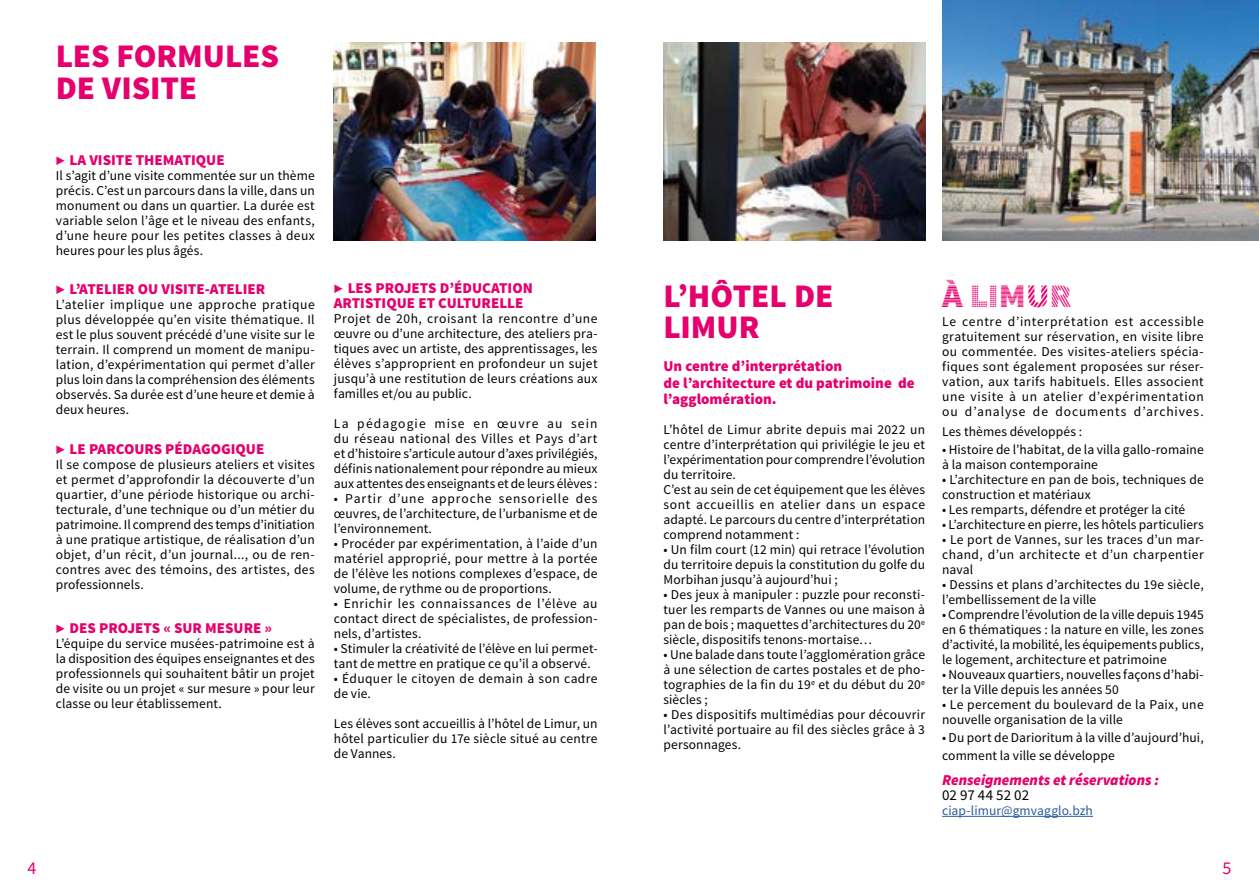
<style>
.page{position:relative;width:1259px;height:893px;background:#fff}
.page>*{position:absolute;margin:0;border:0;box-sizing:border-box;transform-origin:0 0}
.t1{font:900 33px/31.5px "Source Sans Pro";color:#e6006d}
.t2{font:900 33px "Source Sans Pro DISPLAYV2";color:#e6006d;scale:1.06 1}
.t3{font:18px "Source Sans Pro";color:#e6006d}
.t4{font:900 15px/16.5px "Source Sans Pro";color:#e6006d}
.t5{font:italic 900 15px "Source Sans Pro";color:#e6006d}
.t6{font:15px "Source Sans Pro";color:#000}
.t7{font:13.5px/15px "Source Sans Pro";letter-spacing:.01em;color:#000;text-align:justify}
.t8{font:13.5px "Source Sans Pro";letter-spacing:.005em;color:#275b9b}
</style>
<div class="page">
<img style="left:334px;top:42px;width:261px;height:199px">
<img style="left:664px;top:43px;width:261px;height:198px">
<img style="left:942px;top:0;width:317px;height:241px">
<hr style="left:942px;top:816px;width:151px;height:1px;background:#275b9b">
<h1 class="t1" style="left:56px;top:42px;width:225px">LES FORMULES<br>DE VISITE</h1>
<p class="t4" style="left:56px;top:152px;width:170px">▶ LA VISITE THEMATIQUE</p>
<p class="t7" style="left:56px;top:168px;width:260px">Il s’agit d’une visite commentée sur un thème précis. C’est un parcours dans la ville, dans un monument ou dans un quartier. La durée est variable selon l’âge et le niveau des enfants, d’une heure pour les petites classes à deux heures pour les plus âgés.</p>
<p class="t4" style="left:56px;top:281px;width:211px">▶ L’ATELIER OU VISITE-ATELIER</p>
<p class="t7" style="left:56px;top:297px;width:260px">L’atelier implique une approche pratique plus développée qu’en visite thématique. Il est le plus souvent précédé d’une visite sur le terrain. Il comprend un moment de manipu&shy;lation, d’expérimentation qui permet d’aller plus loin dans la compréhension des éléments observés. Sa durée est d’une heure et demie à deux heures.</p>
<p class="t4" style="left:56px;top:442px;width:210px">▶ LE PARCOURS PÉDAGOGIQUE</p>
<p class="t7" style="left:56px;top:457px;width:260px">Il se compose de plusieurs ateliers et visites et permet d’approfondir la découverte d’un quartier, d’une période historique ou archi&shy;tecturale, d’une technique ou d’un métier du patrimoine. Il comprend des temps d’initiation à une pratique artistique, de réalisation d’un objet, d’un récit, d’un journal..., ou de ren&shy;contres avec des témoins, des artistes, des professionnels.</p>
<p class="t4" style="left:56px;top:620px;width:218px">▶ DES PROJETS « SUR MESURE »</p>
<p class="t7" style="left:56px;top:636px;width:260px">L’équipe du service musées-patrimoine est à la disposition des équipes enseignantes et des professionnels qui souhaitent bâtir un projet de visite ou un projet « sur mesure » pour leur classe ou leur établissement.</p>
<p class="t4" style="left:334px;top:281px;width:200px;line-height:15px">▶ LES PROJETS D’ÉDUCATION<br>ARTISTIQUE ET CULTURELLE</p>
<p class="t7" style="left:334px;top:312px;width:265px">Projet de 20h, croisant la rencontre d’une œuvre ou d’une architecture, des ateliers pra&shy;tiques avec un artiste, des apprentissages, les élèves s’approprient en profondeur un sujet jusqu’à une restitution de leurs créations aux familles et/ou au public.</p>
<p class="t7" style="left:334px;top:417px;width:265px">La pédagogie mise en œuvre au sein du réseau national des Villes et Pays d’art et d’histoire s’articule autour d’axes privilégiés, définis nationalement pour répondre au mieux aux attentes des enseignants et de leurs élèves :</p>
<p class="t7" style="left:334px;top:492px;width:265px">• Partir d’une approche sensorielle des œuvres, de l’architecture, de l’urbanisme et de l’environnement.</p>
<p class="t7" style="left:334px;top:537px;width:265px">• Procéder par expérimentation, à l’aide d’un matériel approprié, pour mettre à la portée de l’élève les notions complexes d’espace, de volume, de rythme ou de proportions.</p>
<p class="t7" style="left:334px;top:597px;width:265px">• Enrichir les connaissances de l’élève au contact direct de spécialistes, de profession&shy;nels, d’artistes.</p>
<p class="t7" style="left:334px;top:642px;width:265px">• Stimuler la créativité de l’élève en lui permet&shy;tant de mettre en pratique ce qu’il a observé.</p>
<p class="t7" style="left:334px;top:672px;width:265px">• Éduquer le citoyen de demain à son cadre de vie.</p>
<p class="t7" style="left:334px;top:717px;width:265px">Les élèves sont accueillis à l’hôtel de Limur, un hôtel particulier du 17e siècle situé au centre de Vannes.</p>
<h1 class="t1" style="left:663px;top:282px;width:171px">L’HÔTEL DE<br>LIMUR</h1>
<p class="t4" style="left:663px;top:359px;width:253px">Un centre d’interprétation<br>de l’architecture et du patrimoine de l’agglomération.</p>
<p class="t7" style="left:663px;top:423px;width:263px;text-align:left">L’hôtel de Limur abrite depuis mai 2022 un centre d’interprétation qui privilégie le jeu et l’expérimentation pour comprendre l’évolution du territoire.<br>C’est au sein de cet équipement que les élèves sont accueillis en atelier dans un espace adapté. Le parcours du centre d’interprétation comprend notamment :</p>
<p class="t7" style="left:663px;top:543px;width:263px">• Un film court (12 min) qui retrace l’évolution du territoire depuis la constitution du golfe du Morbihan jusqu’à aujourd’hui ;</p>
<p class="t7" style="left:663px;top:588px;width:263px">• Des jeux à manipuler : puzzle pour reconsti&shy;tuer les remparts de Vannes ou une maison à pan de bois ; maquettes d’architectures du 20<sup>e </sup>siècle, dispositifs tenons-mortaise…</p>
<p class="t7" style="left:663px;top:648px;width:263px">• Une balade dans toute l’agglomération grâce à une sélection de cartes postales et de pho&shy;tographies de la fin du 19<sup>e</sup> et du début du 20<sup>e </sup>siècles ;</p>
<p class="t7" style="left:663px;top:708px;width:263px">• Des dispositifs multimédias pour découvrir l’activité portuaire au fil des siècles grâce à 3 personnages.</p>
<h1 class="t2" style="left:942px;top:279px;width:124px">À LIMUR</h1>
<p class="t7" style="left:942px;top:314px;width:263px">Le centre d’interprétation est accessible gratuitement sur réservation, en visite libre ou commentée. Des visites-ateliers spécia&shy;fiques sont également proposées sur réser&shy;vation, aux tarifs habituels. Elles associent une visite à un atelier d’expérimentation ou d’analyse de documents d’archives.</p>
<p class="t7" style="left:942px;top:424px;width:141px">Les thèmes développés :</p>
<p class="t7" style="left:942px;top:442px;width:263px">• Histoire de l’habitat, de la villa gallo-romaine à la maison contemporaine</p>
<p class="t7" style="left:942px;top:472px;width:263px">• L’architecture en pan de bois, techniques de construction et matériaux</p>
<p class="t7" style="left:942px;top:502px;width:245px">• Les remparts, défendre et protéger la cité</p>
<p class="t7" style="left:942px;top:517px;width:263px">• L’architecture en pierre, les hôtels particuliers</p>
<p class="t7" style="left:942px;top:532px;width:263px">• Le port de Vannes, sur les traces d’un mar&shy;chand, d’un architecte et d’un charpentier naval</p>
<p class="t7" style="left:942px;top:577px;width:263px">• Dessins et plans d’architectes du 19e siècle, l’embellissement de la ville</p>
<p class="t7" style="left:942px;top:607px;width:263px">• Comprendre l’évolution de la ville depuis 1945 en 6 thématiques : la nature en ville, les zones d’activité, la mobilité, les équipements publics, le logement, architecture et patrimoine</p>
<p class="t7" style="left:942px;top:667px;width:263px">• Nouveaux quartiers, nouvelles façons d’habi&shy;ter la Ville depuis les années 50</p>
<p class="t7" style="left:942px;top:697px;width:263px">• Le percement du boulevard de la Paix, une nouvelle organisation de la ville</p>
<p class="t7" style="left:942px;top:728px;width:263px;line-height:18px">• Du port de Darioritum à la ville d’aujourd’hui, comment la ville se développe</p>
<p class="t5" style="left:942px;top:770px;width:219px">Renseignements et réservations :</p>
<p class="t6" style="left:942px;top:786px;width:89px">02 97 44 52 02</p>
<p class="t8" style="left:942px;top:802px;width:152px">ciap-limur@gmvagglo.bzh</p>
<h2 class="t3" style="left:27px;top:857px;width:10px">4</h2>
<h2 class="t3" style="left:1222px;top:857px;width:10px">5</h2>
</div>
